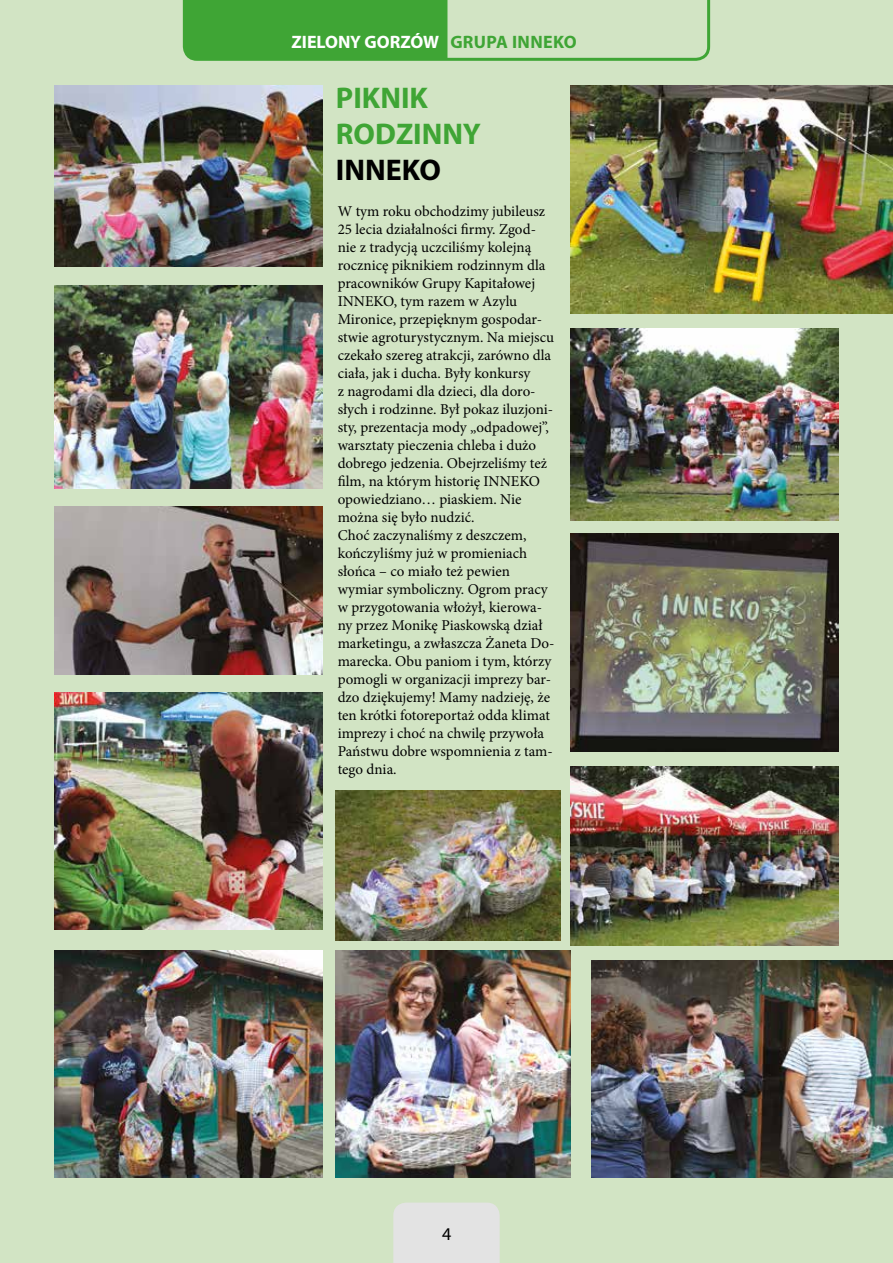
<style>
.page{position:relative;width:893px;height:1263px;background:#d2e4c4}
.page>*{position:absolute;margin:0;border:0;box-sizing:border-box;transform-origin:0 0}
.t1{font:700 30px/36px "Myriad Pro";color:#3fa535}
.t2{font:700 30px "Myriad Pro";color:#000}
.t3{font:700 18px "Myriad Pro";color:#fff}
.t4{font:18px "Myriad Pro";color:#000}
.t5{font:15px/18px "Minion Pro";color:#000}
.s1{color:#3fa535}
</style>
<div class="page">
<svg style="left:183px;top:0;width:527px;height:61px"></svg>
<img style="left:570px;top:766px;width:269px;height:179px">
<img style="left:54px;top:85px;width:269px;height:182px">
<img style="left:570px;top:85px;width:323px;height:228px">
<img style="left:54px;top:285px;width:269px;height:204px">
<img style="left:54px;top:506px;width:269px;height:168px">
<img style="left:570px;top:534px;width:269px;height:217px">
<img style="left:570px;top:329px;width:269px;height:191px">
<img style="left:54px;top:692px;width:269px;height:237px">
<div style="left:393px;top:1202px;width:107px;height:61px;background:#e3e3e3"></div>
<img style="left:54px;top:951px;width:269px;height:227px">
<img style="left:335px;top:950px;width:235px;height:228px">
<img style="left:591px;top:960px;width:302px;height:218px">
<img style="left:336px;top:791px;width:225px;height:149px">
<p class="t3" style="left:291px;top:30px;width:287px">ZIELONY GORZÓW <span class="s1">GRUPA INNEKO</span></p>
<h1 class="t1" style="left:336px;top:78px;width:146px">PIKNIK<br>RODZINNY</h1>
<h1 class="t2" style="left:336px;top:150px;width:106px">INNEKO</h1>
<p class="t5" style="left:338px;top:202px;width:218px">W tym roku obchodzimy jubileusz<br>25 lecia działalności firmy. Zgod&shy;nie z tradycją uczciliśmy kolejną rocznicę piknikiem rodzinnym dla pracowników Grupy Kapitałowej<br>INNEKO, tym razem w Azylu<br>Mironice, przepięknym gospodar&shy;stwie agroturystycznym. Na miejscu czekało szereg atrakcji, zarówno dla ciała, jak i ducha. Były konkursy<br>z nagrodami dla dzieci, dla doro&shy;słych i rodzinne. Był pokaz iluzjoni&shy;sty, prezentacja mody „odpadowej”, warsztaty pieczenia chleba i dużo dobrego jedzenia. Obejrzeliśmy też film, na którym historię INNEKO opowiedziano… piaskiem. Nie można się było nudzić.<br>Choć zaczynaliśmy z deszczem, kończyliśmy już w promieniach słońca – co miało też pewien wymiar symboliczny. Ogrom pracy w przygotowania włożył, kierowa&shy;ny przez Monikę Piaskowską dział marketingu, a zwłaszcza Żaneta Do&shy;marecka. Obu paniom i tym, którzy pomogli w organizacji imprezy bar&shy;dzo dziękujemy! Mamy nadzieję, że ten krótki fotoreportaż odda klimat imprezy i choć na chwilę przywoła<br>Państwu dobre wspomnienia z tam&shy;tego dnia.</p>
<p class="t4" style="left:442px;top:1223px;width:11px">4</p>
</div>
